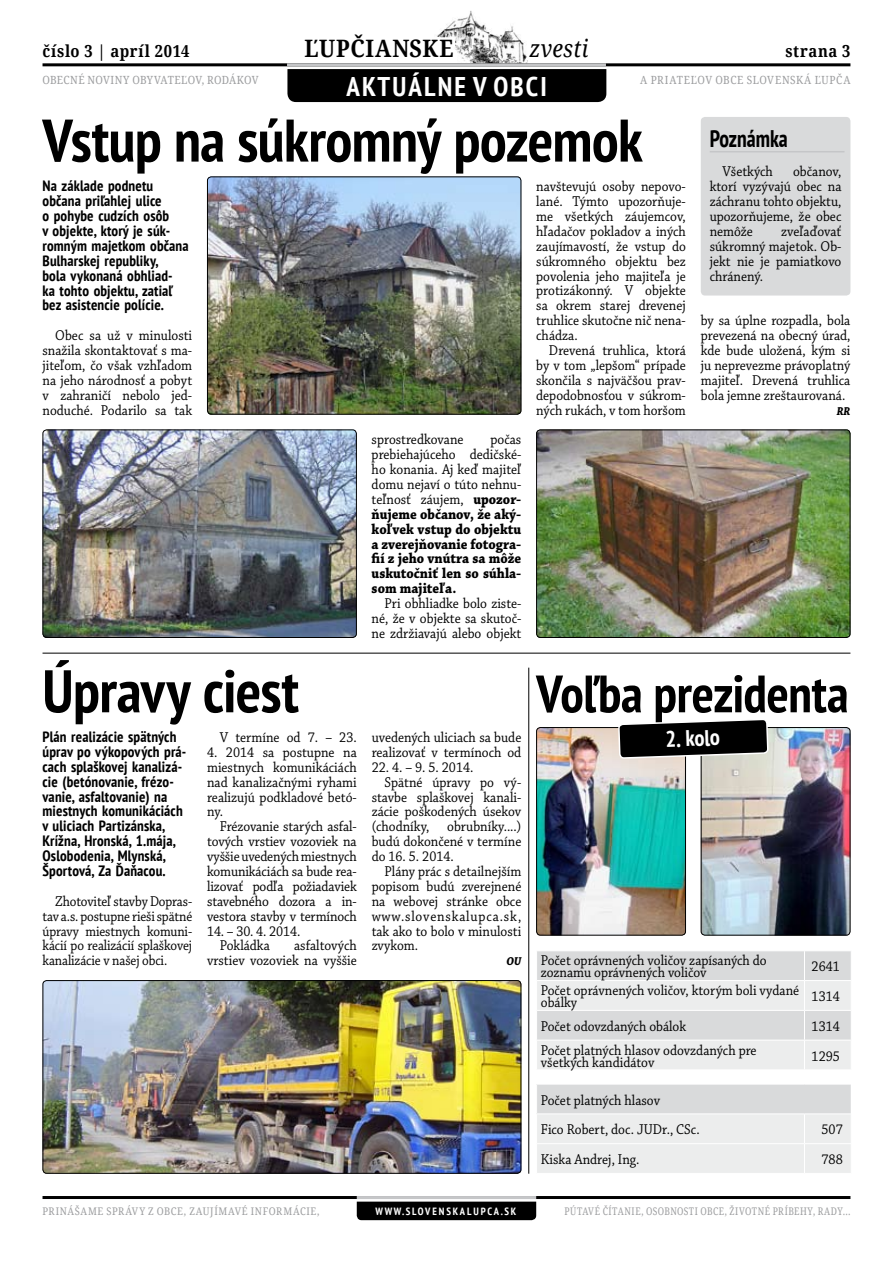
<style>
.page{position:relative;width:893px;height:1263px;background:#fff}
.page>*{position:absolute;margin:0;border:0;box-sizing:border-box;transform-origin:0 0}
.t1{font:700 condensed 60px "PT Sans";letter-spacing:-.01em;color:#000}
.t2{font:700 condensed 52.5px "PT Sans";letter-spacing:-.01em;color:#000}
.t3{font:700 condensed 27px "PT Sans";letter-spacing:.08em;color:#fff}
.t4{font:700 24px "Droid Serif";letter-spacing:.03em;color:#000;scale:.9 1}
.t5{font:700 condensed 24px "PT Sans";color:#000;scale:.9 1}
.t6{font:italic 24px "Droid Serif";letter-spacing:.01em;color:#000;scale:.9 1}
.t7{font:700 condensed 22.5px "PT Sans";color:#fff}
.t8{font:700 16.5px "Droid Serif";letter-spacing:.04em;color:#000;scale:.9 1}
.t9{font:15px/14.9px "Chaparral Pro";color:#000;text-align:justify;scale:.9 1}
.t10{font:700 condensed 15px/14.9px "PT Sans";letter-spacing:.01em;color:#000}
.t11{font:700 15px/14.9px "Chaparral Pro";color:#000;text-align:justify;scale:.9 1}
.t12{font:15px/14.9px "Chaparral Pro";color:#000;text-align:justify;scale:.88 1}
.t13{font:15px "Chaparral Pro";letter-spacing:.06em;color:#000;scale:.9 1}
.t14{font:italic 700 12px "Chaparral Pro";color:#000;scale:.9 1}
.t15{font:11.25px "Droid Serif";letter-spacing:.015em;color:#9c9d9f;scale:.9 1}
.t16{font:11.25px "Droid Serif";letter-spacing:.045em;color:#9c9d9f;scale:.9 1}
.t17{font:10.5px "Droid Serif";letter-spacing:.065em;color:#9c9d9f;scale:.82 1}
.t18{font:10.5px "Droid Serif";letter-spacing:.065em;color:#9c9d9f;scale:.9 1}
.t19{font:700 condensed 10.5px "PT Sans";letter-spacing:.18em;color:#fff}
.s1{font-weight:400}
</style>
<div class="page">
<hr style="left:43px;top:63px;width:807px;height:3px;background:#000">
<hr style="left:43px;top:1196px;width:807px;height:3px;background:#000">
<hr style="left:357px;top:1196px;width:179px;height:3px;background:#c5c6c8">
<div style="left:357px;top:1201px;width:179px;height:19px;background:#000"></div>
<svg style="left:287px;top:10px;width:319px;height:205px"></svg>
<svg style="left:537px;top:951px;width:314px;height:118px"></svg>
<svg style="left:536px;top:1084px;width:315px;height:89px"></svg>
<img style="left:701px;top:727px;width:149px;height:208px">
<div style="left:701px;top:727px;width:149px;height:208px;border:1px solid #000;border-radius:4px"></div>
<img style="left:536px;top:729px;width:150px;height:206px">
<div style="left:536px;top:727px;width:150px;height:208px;border:1px solid #000;border-radius:4px"></div>
<img style="left:209px;top:176px;width:312px;height:239px">
<div style="left:207px;top:176px;width:314px;height:239px;border:1px solid #000;border-radius:4px"></div>
<img style="left:537px;top:429px;width:313px;height:209px">
<div style="left:536px;top:429px;width:314px;height:209px;border:1px solid #000;border-radius:4px"></div>
<img style="left:43px;top:430px;width:313px;height:208px">
<div style="left:43px;top:429px;width:314px;height:209px;border:1px solid #000;border-radius:4px"></div>
<hr style="left:43px;top:653px;width:807px;height:1px;background:#000">
<div style="left:701px;top:117px;width:149px;height:179px;background:#d9dadb;border-radius:4px"></div>
<hr style="left:710px;top:151px;width:134px;height:1px;background:#c5c6c8">
<svg style="left:618px;top:720px;width:150px;height:38px"></svg>
<hr style="left:528px;top:668px;width:1px;height:506px;background:#000">
<img style="left:43px;top:980px;width:478px;height:194px">
<div style="left:43px;top:980px;width:478px;height:194px;border:1px solid #000;border-radius:4px"></div>
<p class="t8" style="left:43px;top:41px;width:165px">číslo 3 | apríl 2014</p>
<h3 class="t4" style="left:304px;top:34px;width:167px">ĽUPČIANSKE</h3>
<h3 class="t6" style="left:529px;top:34px;width:67px">zvesti</h3>
<p class="t8" style="left:785px;top:41px;width:74px">strana 3</p>
<h3 class="t3" style="left:347px;top:69px;width:202px">aktuálne vobci</h3>
<p class="t15" style="left:43px;top:73px;width:242px">OBECNÉ NOVINY OBYVATEĽOV, RODÁKOV</p>
<p class="t16" style="left:640px;top:73px;width:235px">A PRIATEĽOV OBCE SLOVENSKÁ ĽUPČA</p>
<h1 class="t1" style="left:43px;top:101px;width:602px">Vstup na súkromný pozemok</h1>
<p class="t10" style="left:43px;top:178px;width:148px">Na základe podnetu občana priľahlej ulice<br>o pohybe cudzích osôb<br>v objekte, ktorý je súk&shy;romným majetkom občana<br>Bulharskej republiky,<br>bola vykonaná obhliad&shy;ka tohto objektu, zatiaľ bez asistencie polície.</p>
<p class="t9" style="left:43px;top:329px;width:168px;text-indent:13px">Obec sa už v minulosti snažila skontaktovať s ma&shy;jiteľom, čo však vzhľadom na jeho národnosť a pobyt v zahraničí nebolo jed&shy;noduché. Podarilo sa tak</p>
<p class="t9" style="left:372px;top:433px;width:104px">sprostredkovane</p>
<p class="t11" style="left:372px;top:433px;width:168px;text-indent:119px"><span class="s1">počas prebiehajúceho dedičské&shy;ho konania. Aj keď majiteľ domu nejaví o túto nehnu&shy;teľnosť záujem,</span> upozor&shy;ňujeme občanov, že aký&shy;koľvek vstup do objektu a zverejňovanie fotogra&shy;fií z jeho vnútra sa môže uskutočniť len so súhla&shy;som majiteľa.</p>
<p class="t9" style="left:372px;top:596px;width:168px;text-indent:13px">Pri obhliadke bolo ziste&shy;né, že v objekte sa skutoč&shy;ne zdržiavajú alebo objekt</p>
<p class="t9" style="left:536px;top:180px;width:168px">navštevujú osoby nepovo&shy;lané. Týmto upozorňuje&shy;me všetkých záujemcov, hľadačov pokladov a iných zaujímavostí, že vstup do súkromného objektu bez povolenia jeho majiteľa je protizákonný. V objekte sa okrem starej drevenej truhlice skutočne nič nena&shy;chádza.</p>
<p class="t9" style="left:536px;top:343px;width:168px;text-indent:13px">Drevená truhlica, ktorá by v tom „lepšom“ prípade skončila s najväčšou prav&shy;depodobnosťou v súkrom&shy;ných rukách, v tom horšom</p>
<h3 class="t5" style="left:710px;top:122px;width:88px">Poznámka</h3>
<p class="t9" style="left:722px;top:165px;width:58px">Všetkých</p>
<p class="t9" style="left:710px;top:165px;width:148px;text-indent:83px">občanov, ktorí vyzývajú obec na záchranu tohto objektu, upozorňujeme, že obec nemôže</p>
<p class="t9" style="left:710px;top:224px;width:148px;text-indent:71px">zveľaďovať súkromný majetok. Ob&shy;jekt nie je pamiatkovo chránený.</p>
<p class="t9" style="left:701px;top:314px;width:168px">by sa úplne rozpadla, bola prevezená na obecný úrad, kde bude uložená, kým si ju neprevezme právoplatný majiteľ. Drevená truhlica bola jemne zreštaurovaná.</p>
<p class="t14" style="left:837px;top:404px;width:17px">RR</p>
<h1 class="t1" style="left:43px;top:652px;width:258px">Úpravy ciest</h1>
<h2 class="t2" style="left:536px;top:659px;width:314px">Voľba prezidenta</h2>
<p class="t10" style="left:43px;top:729px;width:135px">Plán realizácie spätných</p>
<h3 class="t7" style="left:665px;top:724px;width:56px;rotate:-2deg">2. kolo</h3>
<p class="t10" style="left:43px;top:744px;width:145px">úprav po výkopových prá&shy;cach splaškovej kanalizá&shy;cie (betónovanie, frézo&shy;vanie, asfaltovanie) na miestnych komunikáciách v uliciach Partizánska,<br>Krížna, Hronská, 1.mája,<br>Oslobodenia, Mlynská,<br>Športová, Za Ďaňacou.</p>
<p class="t12" style="left:43px;top:894px;width:172px;text-indent:13px">Zhotoviteľ stavby Dopras&shy;tav a.s. postupne rieši spätné úpravy miestnych komuni&shy;kácií po realizácií splaškovej kanalizácie v našej obci.</p>
<p class="t9" style="left:372px;top:730px;width:168px">uvedených uliciach sa bude realizovať v termínoch od</p>
<p class="t9" style="left:372px;top:760px;width:115px">22. 4. – 9. 5. 2014.</p>
<p class="t9" style="left:384px;top:775px;width:154px">Spätné úpravy po vý-</p>
<p class="t9" style="left:372px;top:790px;width:168px">stavbe splaškovej kanali-</p>
<p class="t9" style="left:372px;top:805px;width:168px">zácie poškodených úsekov</p>
<p class="t9" style="left:372px;top:820px;width:168px">(chodníky, obrubníky....)</p>
<p class="t9" style="left:372px;top:835px;width:168px">budú dokončené v termíne</p>
<p class="t9" style="left:372px;top:849px;width:93px">do 16. 5. 2014.</p>
<p class="t9" style="left:384px;top:864px;width:154px">Plány prác s detailnejším</p>
<p class="t9" style="left:372px;top:879px;width:168px">popisom budú zverejnené</p>
<p class="t9" style="left:372px;top:894px;width:168px">na webovej stránke obce</p>
<p class="t13" style="left:372px;top:907px;width:168px">www.slovenskalupca.sk,</p>
<p class="t9" style="left:372px;top:924px;width:168px">tak ako to bolo v minulosti</p>
<p class="t9" style="left:372px;top:939px;width:53px">zvykom.</p>
<p class="t14" style="left:506px;top:954px;width:18px">OU</p>
<p class="t9" style="left:220px;top:730px;width:154px">V termíne od 7. – 23.</p>
<p class="t9" style="left:207px;top:745px;width:168px">4. 2014 sa postupne na miestnych komunikáciách nad kanalizačnými ryhami realizujú podkladové betó&shy;ny.</p>
<p class="t9" style="left:207px;top:820px;width:168px;text-indent:13px">Frézovanie starých asfal&shy;tových vrstiev vozoviek na vyššie uvedených miestnych komunikáciách sa bude rea&shy;lizovať podľa požiadaviek stavebného dozora a in&shy;vestora stavby v termínoch</p>
<p class="t9" style="left:220px;top:924px;width:91px;text-indent:-13px">14. – 30. 4. 2014.<br>Pokládka</p>
<p class="t9" style="left:207px;top:939px;width:168px;text-align:right">asfaltových<br>vrstiev vozoviek na vyššie</p>
<p class="t9" style="left:541px;top:955px;width:253px;line-height:12px">Počet oprávnených voličov zapísaných do zoznamu oprávnených voličov</p>
<p class="t9" style="left:812px;top:960px;width:33px">2641</p>
<p class="t9" style="left:541px;top:985px;width:289px;line-height:12px">Počet oprávnených voličov, ktorým boli vydané obálky</p>
<p class="t9" style="left:812px;top:989px;width:33px">1314</p>
<p class="t9" style="left:541px;top:1019px;width:163px">Počet odovzdaných obálok</p>
<p class="t9" style="left:812px;top:1019px;width:33px">1314</p>
<p class="t9" style="left:541px;top:1044px;width:241px;line-height:12px">Počet platných hlasov odovzdaných pre všetkých kandidátov</p>
<p class="t9" style="left:812px;top:1049px;width:33px">1295</p>
<p class="t9" style="left:541px;top:1085px;width:178px;line-height:29.7px">Počet platných hlasov<br>Fico Robert, doc. JUDr., CSc.</p>
<p class="t9" style="left:821px;top:1123px;width:25px">507</p>
<p class="t9" style="left:541px;top:1152px;width:111px">Kiska Andrej, Ing.</p>
<p class="t9" style="left:821px;top:1152px;width:25px">788</p>
<p class="t18" style="left:43px;top:1204px;width:309px">PRINÁŠAME SPRÁVY Z OBCE, ZAUJÍMAVÉ INFORMÁCIE,</p>
<p class="t17" style="left:565px;top:1204px;width:350px">PÚTAVÉ ČÍTANIE, OSOBNOSTI OBCE, ŽIVOTNÉ PRÍBEHY, RADY...</p>
<p class="t19" style="left:376px;top:1204px;width:141px">www.slov enska lupca.sk</p>
</div>
